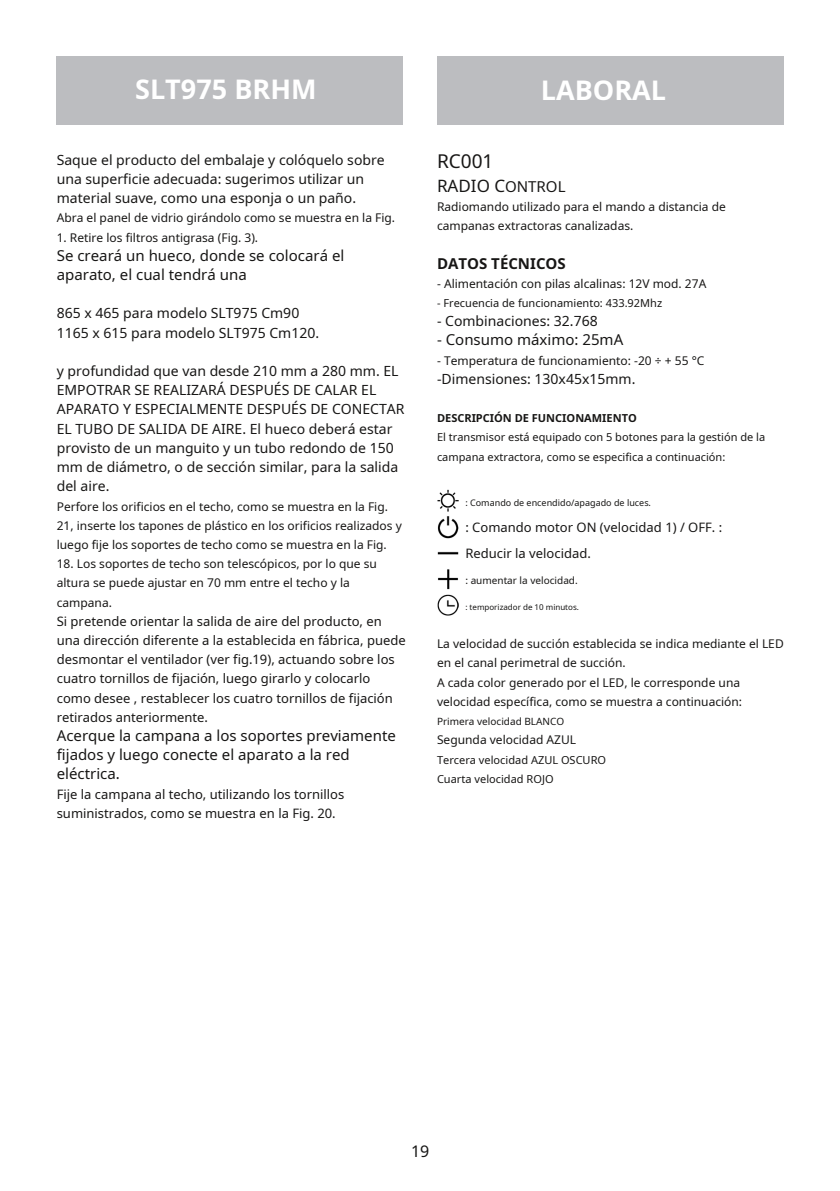
<style>
.page{position:relative;width:840px;height:1191px;background:#fff}
.page>*{position:absolute;margin:0;border:0;box-sizing:border-box;transform-origin:0 0}
.t1{font:700 27px "Noto Sans";color:#fff}
.t2{font:19px "Noto Sans";color:#171615}
.t3{font:17px "Noto Sans";color:#171615}
.t4{font:16px "Noto Sans";color:#171615}
.t5{font:15px/19.2px "Noto Sans";color:#171615}
.t6{font:700 15px "Noto Sans";color:#171615}
.t7{font:14px/19.2px "Noto Sans";color:#171615}
.t8{font:13px/19.2px "Noto Sans";color:#171615}
.t9{font:12px/19.2px "Noto Sans";color:#171615}
.t10{font:11px/19.2px "Noto Sans";color:#171615}
.t11{font:700 11px "Noto Sans";color:#171615}
.t12{font:10px "Noto Sans";color:#171615}
.t13{font:9px "Noto Sans";color:#171615}
.t14{font:8px "Noto Sans";color:#171615}
.s1{font-size:15px}
</style>
<div class="page">
<div style="left:57px;top:57px;width:346px;height:68px;background:#bcbdc0"></div>
<div style="left:437px;top:57px;width:345px;height:68px;background:#bcbdc0"></div>
<img style="left:437px;top:594px;width:21px;height:21px">
<img style="left:437px;top:490px;width:21px;height:22px">
<img style="left:437px;top:516px;width:21px;height:22px">
<img style="left:437px;top:551px;width:21px;height:4px">
<img style="left:438px;top:569px;width:20px;height:20px">
<h1 class="t1" style="left:135px;top:70px;width:183px">SLT975 BRHM</h1>
<h1 class="t1" style="left:540px;top:71px;width:127px">LABORAL</h1>
<p class="t7" style="left:57px;top:150px;width:329px">Saque el producto del embalaje y colóquelo sobre una superficie adecuada: sugerimos utilizar un material suave, como una esponja o un paño.</p>
<p class="t9" style="left:57px;top:208px;width:340px">Abra el panel de vidrio girándolo como se muestra en la Fig.</p>
<p class="t9" style="left:57px;top:227px;width:203px">1. Retire los filtros antigrasa (Fig. 3).</p>
<p class="t5" style="left:57px;top:245px;width:289px">Se creará un hueco, donde se colocará el aparato, el cual tendrá una</p>
<p class="t7" style="left:57px;top:303px;width:264px">865 x 465 para modelo SLT975 Cm90<br>1165 x 615 para modelo SLT975 Cm120.</p>
<p class="t7" style="left:57px;top:361px;width:349px">y profundidad que van desde 210 mm a 280 mm. EL EMPOTRAR SE REALIZARÁ DESPUÉS DE CALAR EL APARATO Y ESPECIALMENTE DESPUÉS DE CONECTAR EL TUBO DE SALIDA DE AIRE. El hueco deberá estar provisto de un manguito y un tubo redondo de 150 mm de diámetro, o de sección similar, para la salida del aire.</p>
<p class="t9" style="left:57px;top:496px;width:346px">Perfore los orificios en el techo, como se muestra en la Fig.<br>21, inserte los tapones de plástico en los orificios realizados y luego fije los soportes de techo como se muestra en la Fig.</p>
<p class="t9" style="left:57px;top:554px;width:321px">18. Los soportes de techo son telescópicos, por lo que su altura se puede ajustar en 70 mm entre el techo y la campana.</p>
<p class="t8" style="left:57px;top:611px;width:350px">Si pretende orientar la salida de aire del producto, en una dirección diferente a la establecida en fábrica, puede desmontar el ventilador (ver fig.19), actuando sobre los cuatro tornillos de fijación, luego girarlo y colocarlo como desee , restablecer los cuatro tornillos de fijación retirados anteriormente.</p>
<p class="t5" style="left:57px;top:725px;width:340px">Acerque la campana a los soportes previamente fijados y luego conecte el aparato a la red eléctrica.</p>
<p class="t8" style="left:57px;top:784px;width:289px">Fije la campana al techo, utilizando los tornillos suministrados, como se muestra en la Fig. 20.</p>
<h2 class="t2" style="left:437px;top:147px;width:58px">RC001</h2>
<h3 class="t3" style="left:437px;top:173px;width:130px">RADIO C<span class="s1">ONTROL</span></h3>
<p class="t9" style="left:437px;top:197px;width:290px">Radiomando utilizado para el mando a distancia de campanas extractoras canalizadas.</p>
<p class="t6" style="left:437px;top:252px;width:130px">DATOS TÉCNICOS</p>
<p class="t9" style="left:437px;top:273px;width:271px">- Alimentación con pilas alcalinas: 12V mod. 27A</p>
<p class="t10" style="left:437px;top:293px;width:226px">- Frecuencia de funcionamiento: 433.92Mhz</p>
<p class="t7" style="left:437px;top:311px;width:162px">- Combinaciones: 32.768</p>
<p class="t5" style="left:437px;top:330px;width:188px">- Consumo máximo: 25mA</p>
<p class="t9" style="left:437px;top:350px;width:269px">- Temperatura de funcionamiento: -20 ÷ + 55 °C</p>
<p class="t7" style="left:437px;top:369px;width:200px">-Dimensiones: 130x45x15mm.</p>
<p class="t11" style="left:437px;top:410px;width:201px">DESCRIPCIÓN DE FUNCIONAMIENTO</p>
<p class="t10" style="left:437px;top:427px;width:329px">El transmisor está equipado con 5 botones para la gestión de la campana extractora, como se especifica a continuación:</p>
<p class="t13" style="left:465px;top:496px;width:187px">: Comando de encendido/apagado de luces.</p>
<p class="t8" style="left:465px;top:514px;width:258px;line-height:26px">: Comando motor ON (velocidad 1) / OFF. :<br>Reducir la velocidad.</p>
<p class="t12" style="left:465px;top:573px;width:114px">: aumentar la velocidad.</p>
<p class="t14" style="left:465px;top:601px;width:115px">: temporizador de 10 minutos.</p>
<p class="t9" style="left:437px;top:634px;width:348px">La velocidad de succión establecida se indica mediante el LED en el canal perimetral de succión.<br>A cada color generado por el LED, le corresponde una velocidad específica, como se muestra a continuación:</p>
<p class="t12" style="left:437px;top:714px;width:129px">Primera velocidad BLANCO</p>
<p class="t9" style="left:437px;top:730px;width:141px">Segunda velocidad AZUL</p>
<p class="t10" style="left:437px;top:749px;width:170px">Tercera velocidad AZUL OSCURO<br>Cuarta velocidad ROJO</p>
<h3 class="t4" style="left:411px;top:1140px;width:20px">19</h3>
</div>
